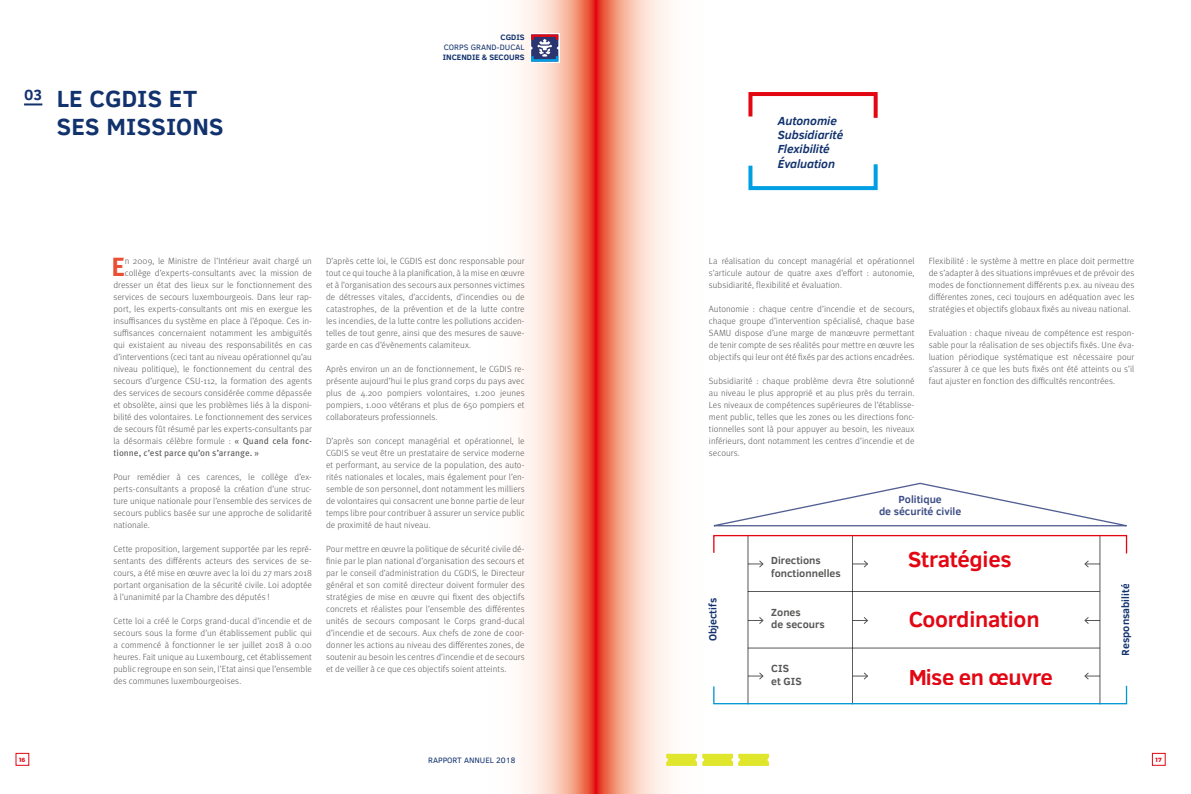
<style>
.page{position:relative;width:1191px;height:794px;background:#fff}
.page>*{position:absolute;margin:0;border:0;box-sizing:border-box;transform-origin:0 0}
.t1{font:700 26.3px "Meta Pro";color:#e94f35}
.t2{font:700 24px/28.8px "Clear Sans";letter-spacing:.01em;color:#12326e}
.t3{font:700 22.3px "Clear Sans";letter-spacing:-.01em;color:#e30613}
.t4{font:italic 700 12px/14.4px "Clear Sans";letter-spacing:-.005em;color:#12326e}
.t5{font:700 10.6px/12.7px "Clear Sans";color:#575756}
.t6{font:700 10.6px/12.7px "Clear Sans";color:#3d4e85;text-align:center}
.t7{font:700 10.6px "Clear Sans";color:#12326e}
.t8{font:300 9px/12px "Meta Pro";letter-spacing:.005em;color:#575756;text-align:justify}
.t9{font:9px "Meta Pro";letter-spacing:.005em;color:#575756}
.t10{font:8px "Clear Sans";color:#12326e}
.t11{font:700 8px "Clear Sans";color:#12326e}
.t12{font:700 6px "Montserrat";color:#e30613}
.s1{font-weight:400}
</style>
<div class="page">
<svg style="left:522px;top:0;width:73px;height:794px;background:#f7b7a6"></svg>
<svg style="left:595px;top:0;width:269px;height:794px"></svg>
<div style="left:16px;top:753px;width:13px;height:12px;border:1px solid #e30613"></div>
<div style="left:1152px;top:753px;width:13px;height:12px;border:1px solid #e30613"></div>
<svg style="left:530px;top:33px;width:29px;height:30px"></svg>
<svg style="left:531px;top:34px;width:27px;height:28px"></svg>
<svg style="left:24px;top:103px;width:18px;height:2px"></svg>
<svg style="left:666px;top:754px;width:103px;height:11px"></svg>
<svg style="left:701px;top:482px;width:426px;height:45px"></svg>
<svg style="left:746px;top:90px;width:132px;height:32px"></svg>
<svg style="left:746px;top:160px;width:132px;height:32px"></svg>
<hr style="left:748px;top:591px;width:351px;height:1px;background:#575756">
<hr style="left:748px;top:648px;width:351px;height:1px;background:#575756">
<hr style="left:852px;top:535px;width:1px;height:169px;background:#575756">
<hr style="left:747px;top:535px;width:1px;height:169px;background:#575756">
<hr style="left:1099px;top:535px;width:1px;height:169px;background:#575756">
<svg style="left:852px;top:616px;width:16px;height:8px"></svg>
<svg style="left:748px;top:616px;width:15px;height:8px"></svg>
<svg style="left:1084px;top:616px;width:16px;height:8px"></svg>
<svg style="left:712px;top:534px;width:415px;height:34px"></svg>
<svg style="left:712px;top:672px;width:415px;height:33px"></svg>
<h2 class="t2" style="left:57px;top:83px;width:168px;text-indent:-33px"><sup>03</sup> LE CGDIS ET<br>SES MISSIONS</h2>
<p class="t11" style="left:500px;top:32px;width:26px">CGDIS</p>
<p class="t10" style="left:444px;top:42px;width:82px">CORPS GRAND-DUCAL</p>
<p class="t11" style="left:443px;top:51px;width:83px">INCENDIE &amp; SECOURS</p>
<h1 class="t1" style="left:111px;top:246px;width:15px">E</h1>
<p class="t8" style="left:125px;top:254px;width:189px">n 2009, le Ministre de l’Intérieur avait chargé un</p>
<p class="t8" style="left:125px;top:266px;width:189px">collège d’experts-consultants avec la mission de</p>
<p class="t8" style="left:113px;top:278px;width:200px">dresser un état des lieux sur le fonctionnement des</p>
<p class="t8" style="left:113px;top:290px;width:200px">services de secours luxembourgeois. Dans leur rap-</p>
<p class="t8" style="left:113px;top:302px;width:200px">port, les experts-consultants ont mis en exergue les</p>
<p class="t8" style="left:113px;top:314px;width:200px">insuffisances du système en place à l’époque. Ces in-</p>
<p class="t8" style="left:113px;top:326px;width:200px">suffisances concernaient notamment les ambiguïtés</p>
<p class="t8" style="left:113px;top:338px;width:200px">qui existaient au niveau des responsabilités en cas</p>
<p class="t8" style="left:113px;top:350px;width:200px">d’interventions (ceci tant au niveau opérationnel qu’au</p>
<p class="t8" style="left:113px;top:362px;width:200px">niveau politique), le fonctionnement du central des</p>
<p class="t8" style="left:113px;top:374px;width:200px">secours d’urgence CSU-112, la formation des agents</p>
<p class="t8" style="left:113px;top:386px;width:200px">des services de secours considérée comme dépassée</p>
<p class="t8" style="left:113px;top:398px;width:200px">et obsolète, ainsi que les problèmes liés à la disponi-</p>
<p class="t8" style="left:113px;top:410px;width:200px">bilité des volontaires. Le fonctionnement des services</p>
<p class="t8" style="left:113px;top:422px;width:200px">de secours fût résumé par les experts-consultants par</p>
<p class="t8" style="left:113px;top:434px;width:200px">la désormais célèbre formule : <span class="s1">« Quand cela fonc-</span></p>
<p class="t9" style="left:113px;top:446px;width:147px">tionne, c’est parce qu’on s’arrange. »</p>
<p class="t8" style="left:113px;top:470px;width:200px">Pour remédier à ces carences, le collège d’ex&shy;perts-consultants a proposé la création d’une struc&shy;ture unique nationale pour l’ensemble des services de secours publics basée sur une approche de solidarité nationale.</p>
<p class="t8" style="left:113px;top:542px;width:200px">Cette proposition, largement supportée par les repré&shy;sentants des différents acteurs des services de se&shy;cours, a été mise en œuvre avec la loi du 27 mars 2018 portant organisation de la sécurité civile. Loi adoptée à l’unanimité par la Chambre des députés !</p>
<p class="t8" style="left:113px;top:614px;width:200px">Cette loi a créé le Corps grand-ducal d’incendie et de secours sous la forme d’un établissement public qui a commencé à fonctionner le 1er juillet 2018 à 0.00 heures. Fait unique au Luxembourg, cet établissement public regroupe en son sein, l’Etat ainsi que l’ensemble des communes luxembourgeoises.</p>
<p class="t8" style="left:326px;top:254px;width:200px">D’après cette loi, le CGDIS est donc responsable pour tout ce qui touche à la planification, à la mise en œuvre et à l’organisation des secours aux personnes victimes de détresses vitales, d’accidents, d’incendies ou de catastrophes, de la prévention et de la lutte contre les incendies, de la lutte contre les pollutions acciden&shy;telles de tout genre, ainsi que des mesures de sauve&shy;garde en cas d’évènements calamiteux.</p>
<p class="t8" style="left:326px;top:362px;width:200px">Après environ un an de fonctionnement, le CGDIS re&shy;présente aujourd’hui le plus grand corps du pays avec plus de 4.200 pompiers volontaires, 1.200 jeunes pompiers, 1.000 vétérans et plus de 650 pompiers et collaborateurs professionnels.</p>
<p class="t8" style="left:326px;top:434px;width:200px">D’après son concept managérial et opérationnel, le CGDIS se veut être un prestataire de service moderne et performant, au service de la population, des auto&shy;rités nationales et locales, mais également pour l’en&shy;semble de son personnel, dont notamment les milliers de volontaires qui consacrent une bonne partie de leur temps libre pour contribuer à assurer un service public de proximité de haut niveau.</p>
<p class="t8" style="left:326px;top:542px;width:200px">Pour mettre en œuvre la politique de sécurité civile dé&shy;finie par le plan national d’organisation des secours et par le conseil d’administration du CGDIS, le Directeur général et son comité directeur doivent formuler des stratégies de mise en œuvre qui fixent des objectifs concrets et réalistes pour l’ensemble des différentes unités de secours composant le Corps grand-ducal d’incendie et de secours. Aux chefs de zone de coor&shy;donner les actions au niveau des différentes zones, de soutenir au besoin les centres d’incendie et de secours et de veiller à ce que ces objectifs soient atteints.</p>
<h3 class="t4" style="left:778px;top:113px;width:67px">Autonomie<br>Subsidiarité<br>Flexibilité<br>Évaluation</h3>
<p class="t8" style="left:709px;top:254px;width:207px">La réalisation du concept managérial et opérationnel s’articule autour de quatre axes d’effort : autonomie, subsidiarité, flexibilité et évaluation.</p>
<p class="t8" style="left:709px;top:302px;width:207px">Autonomie : chaque centre d’incendie et de secours, chaque groupe d’intervention spécialisé, chaque base SAMU dispose d’une marge de manœuvre permettant de tenir compte de ses réalités pour mettre en œuvre les objectifs qui leur ont été fixés par des actions encadrées.</p>
<p class="t8" style="left:709px;top:374px;width:207px">Subsidiarité : chaque problème devra être solutionné au niveau le plus approprié et au plus près du terrain.<br>Les niveaux de compétences supérieures de l’établisse&shy;ment public, telles que les zones ou les directions fonc&shy;tionnelles sont là pour appuyer au besoin, les niveaux inférieurs, dont notamment les centres d’incendie et de secours.</p>
<p class="t8" style="left:928px;top:254px;width:207px">Flexibilité : le système à mettre en place doit permettre de s’adapter à des situations imprévues et de prévoir des modes de fonctionnement différents p.ex. au niveau des différentes zones, ceci toujours en adéquation avec les stratégies et objectifs globaux fixés au niveau national.</p>
<p class="t8" style="left:928px;top:326px;width:207px">Evaluation : chaque niveau de compétence est respon&shy;sable pour la réalisation de ses objectifs fixés. Une éva&shy;luation périodique systématique est nécessaire pour s’assurer à ce que les buts fixés ont été atteints ou s’il faut ajuster en fonction des difficultés rencontrées.</p>
<p class="t7" style="left:705px;top:641px;width:44px;rotate:-90deg">Objectifs</p>
<p class="t5" style="left:771px;top:553px;width:71px">Directions fonctionnelles</p>
<p class="t5" style="left:771px;top:605px;width:55px">Zones<br>de secours</p>
<p class="t5" style="left:771px;top:662px;width:32px">CIS<br>et GIS</p>
<p class="t6" style="left:879px;top:492px;width:84px">Politique<br>de sécurité civile</p>
<h3 class="t3" style="left:908px;top:543px;width:105px">Stratégies</h3>
<h3 class="t3" style="left:908px;top:603px;width:133px">Coordination</h3>
<h3 class="t3" style="left:908px;top:660px;width:146px">Mise en œuvre</h3>
<p class="t7" style="left:1117px;top:656px;width:74px;rotate:-90deg">Responsabilité</p>
<p class="t12" style="left:19px;top:755px;width:8px">16</p>
<p class="t12" style="left:1155px;top:755px;width:8px">17</p>
<p class="t10" style="left:428px;top:754px;width:89px">RAPPORT ANNUEL 2018</p>
</div>
